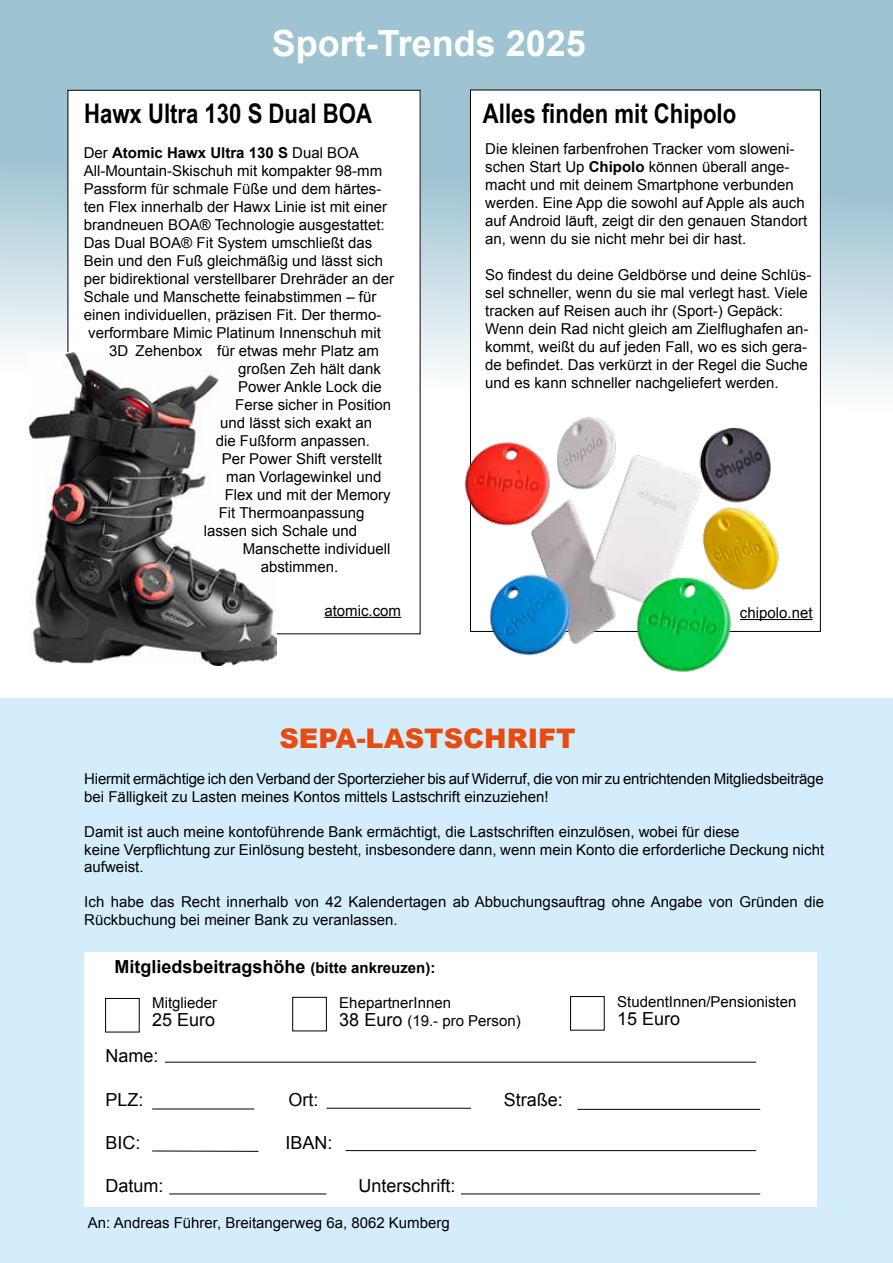
<style>
.page{position:relative;width:893px;height:1263px;background:#fff}
.page>*{position:absolute;margin:0;border:0;box-sizing:border-box;transform-origin:0 0}
.t1{font:700 36px "Arial";color:#fff}
.t2{font:700 27px "Arial Narrow";color:#000}
.t3{font:900 27px "Arial";color:#e84b0f}
.t4{font:18px "Arial";color:#000}
.t5{font:700 18px "Arial";color:#000}
.t6{font:15px/18px "Arial";color:#000}
.t7{font:700 15px "Arial";color:#000}
.s1{font-weight:400}
.s2{font-weight:700}
.s3{font-size:15px}
.s4{font-size:18px}
</style>
<div class="page">
<div style="left:0;top:698px;width:892px;height:565px;background:#d4edfc"></div>
<div style="left:84px;top:952px;width:733px;height:254px;background:#fff"></div>
<div style="left:105px;top:998px;width:34px;height:34px;border:1px solid #000"></div>
<div style="left:292px;top:997px;width:35px;height:34px;border:1px solid #000"></div>
<div style="left:570px;top:996px;width:34px;height:34px;border:1px solid #000"></div>
<hr style="left:165px;top:1062px;width:591px;height:1px;background:#000">
<hr style="left:152px;top:1109px;width:102px;height:1px;background:#000">
<hr style="left:326px;top:1108px;width:145px;height:1px;background:#000">
<hr style="left:577px;top:1109px;width:183px;height:1px;background:#000">
<hr style="left:152px;top:1151px;width:106px;height:1px;background:#000">
<hr style="left:346px;top:1150px;width:410px;height:1px;background:#000">
<hr style="left:169px;top:1194px;width:157px;height:1px;background:#000">
<hr style="left:461px;top:1194px;width:299px;height:1px;background:#000">
<svg style="left:0;top:0;width:893px;height:507px;background:#b3cfdb"></svg>
<div style="left:68px;top:90px;width:352px;height:544px;background:#fff"></div>
<div style="left:470px;top:90px;width:350px;height:541px;background:#fff"></div>
<hr style="left:324px;top:617px;width:77px;height:1px;background:#000">
<img style="left:30px;top:353px;width:247px;height:313px">
<img style="left:892px;top:1151px;width:1px;height:102px">
<img style="left:460px;top:417px;width:325px;height:255px">
<hr style="left:740px;top:619px;width:72px;height:1px;background:#000">
<h1 class="t1" style="left:272px;top:20px;width:316px">Sport-Trends 2025</h1>
<h2 class="t2" style="left:84px;top:93px;width:289px">Hawx Ultra 130 S Dual BOA</h2>
<h2 class="t2" style="left:483px;top:93px;width:255px">Alles finden mit Chipolo</h2>
<p class="t7" style="left:84px;top:143px;width:277px"><span class="s1">Der</span> Atomic Hawx Ultra 130 S <span class="s1">Dual BOA</span></p>
<p class="t6" style="left:84px;top:162px;width:300px">All-Mountain-Skischuh mit kompakter 98-mm</p>
<p class="t6" style="left:84px;top:180px;width:299px">Passform für schmale Füße und dem härtes-</p>
<p class="t6" style="left:84px;top:198px;width:305px">ten Flex innerhalb der Hawx Linie ist mit einer</p>
<p class="t6" style="left:84px;top:216px;width:302px">brandneuen BOA® Technologie ausgestattet:</p>
<p class="t6" style="left:84px;top:234px;width:290px">Das Dual BOA® Fit System umschließt das</p>
<p class="t6" style="left:84px;top:252px;width:301px">Bein und den Fuß gleichmäßig und lässt sich</p>
<p class="t6" style="left:84px;top:270px;width:312px">per bidirektional verstellbarer Drehräder an der</p>
<p class="t6" style="left:84px;top:288px;width:294px">Schale und Manschette feinabstimmen – für</p>
<p class="t6" style="left:84px;top:306px;width:299px">einen individuellen, präzisen Fit. Der thermo-</p>
<p class="t6" style="left:88px;top:324px;width:294px">verformbare Mimic Platinum Innenschuh mit</p>
<p class="t6" style="left:109px;top:342px;width:271px">3D Zehenbox für etwas mehr Platz am</p>
<p class="t6" style="left:238px;top:360px;width:144px">großen Zeh hält dank</p>
<p class="t6" style="left:238px;top:378px;width:145px">Power Ankle Lock die</p>
<p class="t6" style="left:235px;top:396px;width:157px">Ferse sicher in Position</p>
<p class="t6" style="left:220px;top:414px;width:153px">und lässt sich exakt an</p>
<p class="t6" style="left:216px;top:432px;width:156px">die Fußform anpassen.</p>
<p class="t6" style="left:222px;top:450px;width:162px">Per Power Shift verstellt</p>
<p class="t6" style="left:226px;top:468px;width:157px">man Vorlagewinkel und</p>
<p class="t6" style="left:225px;top:486px;width:167px">Flex und mit der Memory</p>
<p class="t6" style="left:219px;top:504px;width:147px">Fit Thermoanpassung</p>
<p class="t6" style="left:204px;top:522px;width:155px">lassen sich Schale und</p>
<p class="t6" style="left:243px;top:540px;width:149px">Manschette individuell</p>
<p class="t6" style="left:261px;top:558px;width:79px">abstimmen.</p>
<p class="t6" style="left:485px;top:140px;width:323px">Die kleinen farbenfrohen Tracker vom sloweni&shy;schen Start Up <span class="s2">Chipolo</span> können überall ange&shy;macht und mit deinem Smartphone verbunden werden. Eine App die sowohl auf Apple als auch auf Android läuft, zeigt dir den genauen Standort an, wenn du sie nicht mehr bei dir hast.</p>
<p class="t6" style="left:485px;top:266px;width:328px">So findest du deine Geldbörse und deine Schlüs&shy;sel schneller, wenn du sie mal verlegt hast. Viele tracken auf Reisen auch ihr (Sport-) Gepäck:<br>Wenn dein Rad nicht gleich am Zielflughafen an&shy;kommt, weißt du auf jeden Fall, wo es sich gera&shy;de befindet. Das verkürzt in der Regel die Suche und es kann schneller nachgeliefert werden.</p>
<p class="t6" style="left:324px;top:602px;width:78px">atomic.com</p>
<p class="t6" style="left:740px;top:604px;width:74px">chipolo.net</p>
<h2 class="t3" style="left:279px;top:718px;width:298px">SEPA-LASTSCHRIFT</h2>
<p class="t6" style="left:84px;top:770px;width:741px;line-height:17.5px">Hiermit ermächtige ich den Verband der Sporterzieher bis auf Widerruf, die von mir zu entrichtenden Mitgliedsbeiträge bei Fälligkeit zu Lasten meines Kontos mittels Lastschrift einzuziehen!</p>
<p class="t6" style="left:84px;top:823px;width:741px;line-height:17.5px">Damit ist auch meine kontoführende Bank ermächtigt, die Lastschriften einzulösen, wobei für diese<br>keine Verpflichtung zur Einlösung besteht, insbesondere dann, wenn mein Konto die erforderliche Deckung nicht aufweist.</p>
<p class="t6" style="left:84px;top:893px;width:741px;line-height:17.5px">Ich habe das Recht innerhalb von 42 Kalendertagen ab Abbuchungsauftrag ohne Angabe von Gründen die<br>Rückbuchung bei meiner Bank zu veranlassen.</p>
<p class="t5" style="left:114px;top:955px;width:323px">Mitgliedsbeitragshöhe <span class="s3">(bitte ankreuzen):</span></p>
<p class="t6" style="left:152px;top:994px;width:67px">Mitglieder</p>
<p class="t4" style="left:152px;top:1007px;width:65px">25 Euro</p>
<p class="t6" style="left:339px;top:994px;width:183px;line-height:17.5px">EhepartnerInnen<br><span class="s4">38 Euro</span> (19.- pro Person)</p>
<p class="t6" style="left:617px;top:993px;width:181px">StudentInnen/Pensionisten</p>
<p class="t4" style="left:617px;top:1007px;width:65px">15 Euro</p>
<p class="t4" style="left:105px;top:1044px;width:55px">Name:</p>
<p class="t4" style="left:105px;top:1087px;width:40px">PLZ:</p>
<p class="t4" style="left:289px;top:1087px;width:32px">Ort:</p>
<p class="t4" style="left:504px;top:1087px;width:61px">Straße:</p>
<p class="t4" style="left:105px;top:1131px;width:37px">BIC:</p>
<p class="t4" style="left:285px;top:1131px;width:49px">IBAN:</p>
<p class="t4" style="left:105px;top:1174px;width:60px">Datum:</p>
<p class="t4" style="left:359px;top:1174px;width:99px">Unterschrift:</p>
<p class="t6" style="left:88px;top:1214px;width:363px">An: Andreas Führer, Breitangerweg 6a, 8062 Kumberg</p>
</div>
